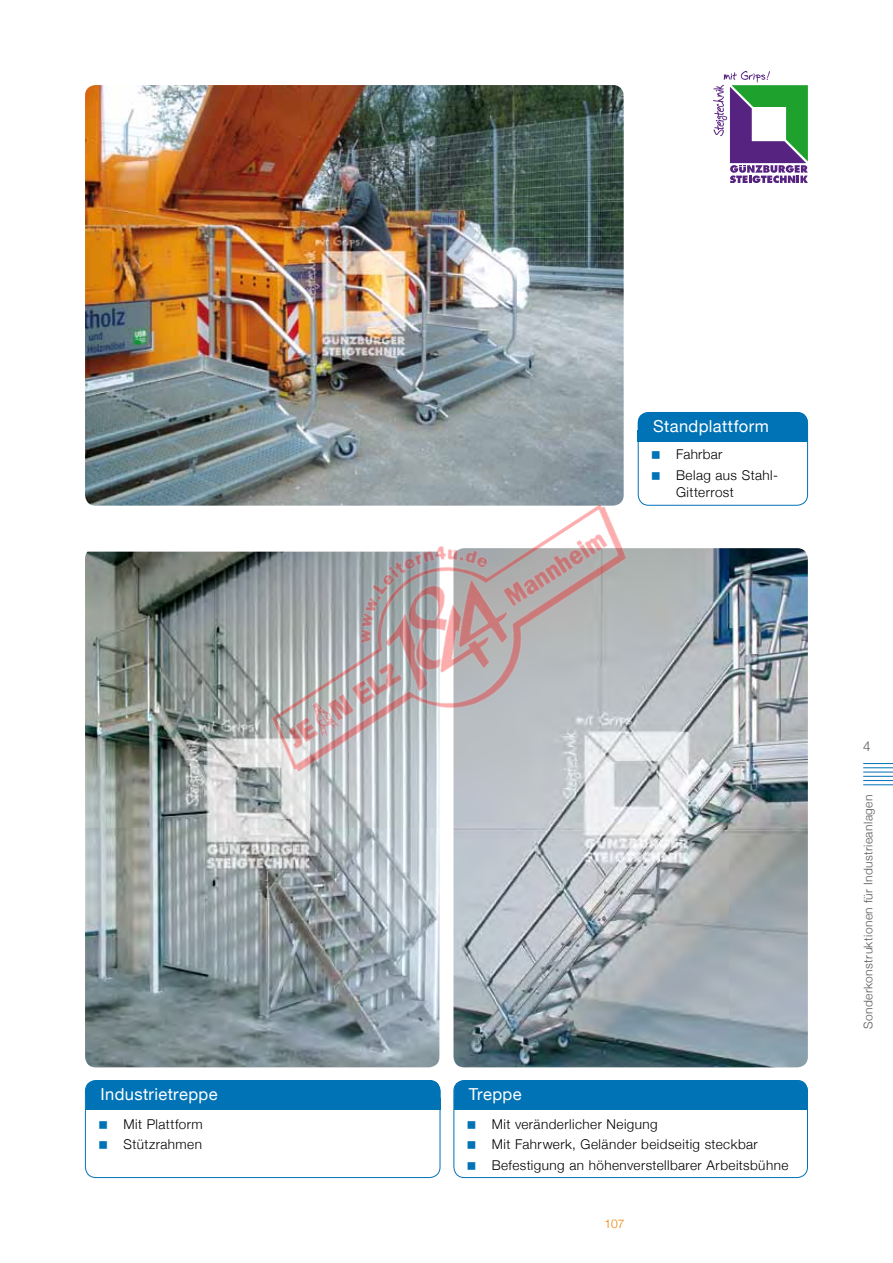
<style>
.page{position:relative;width:893px;height:1263px;background:#fff}
.page>*{position:absolute;margin:0;border:0;box-sizing:border-box;transform-origin:0 0}
.t1{font:16.5px "Helvetica Neue";letter-spacing:.025em;color:#fff}
.t2{font:300 13.5px/20.7px "Helvetica Neue";letter-spacing:.03em;color:#000}
.t3{font:300 13.5px "Helvetica Neue";color:#58585a}
.t4{font:300 12px "Helvetica Neue";letter-spacing:.035em;color:#58585a}
.t5{font:300 12px "Helvetica Neue";color:#ee7f00}
</style>
<div class="page">
<div style="left:453px;top:1080px;width:355px;height:98px;border:1px solid #0072b6;border-radius:11px"></div>
<div style="left:454px;top:1080px;width:354px;height:27px;background:#0072b6;border-radius:11px"></div>
<div style="left:454px;top:1099px;width:354px;height:11px;background:#0072b6"></div>
<div style="left:85px;top:1080px;width:355px;height:98px;border:1px solid #0072b6;border-radius:11px"></div>
<div style="left:86px;top:1080px;width:354px;height:27px;background:#0072b6;border-radius:11px"></div>
<div style="left:86px;top:1099px;width:354px;height:11px;background:#0072b6"></div>
<div style="left:638px;top:412px;width:170px;height:94px;border:1px solid #0072b6;border-radius:11px"></div>
<div style="left:638px;top:412px;width:170px;height:27px;background:#0072b6;border-radius:11px"></div>
<div style="left:638px;top:431px;width:170px;height:11px;background:#0072b6"></div>
<img style="left:453px;top:548px;width:355px;height:519px">
<img style="left:85px;top:552px;width:354px;height:515px">
<img style="left:85px;top:85px;width:539px;height:421px">
<svg style="left:713px;top:71px;width:95px;height:112px"></svg>
<hr style="left:863px;top:763px;width:30px;height:1px;background:#0072b6">
<hr style="left:863px;top:767px;width:30px;height:1px;background:#0072b6">
<hr style="left:863px;top:772px;width:30px;height:1px;background:#0072b6">
<hr style="left:863px;top:776px;width:30px;height:1px;background:#0072b6">
<hr style="left:863px;top:780px;width:30px;height:1px;background:#0072b6">
<hr style="left:863px;top:784px;width:30px;height:1px;background:#0072b6">
<img style="left:223px;top:444px;width:447px;height:375px">
<svg style="left:652px;top:451px;width:8px;height:8px"></svg>
<svg style="left:652px;top:472px;width:8px;height:8px"></svg>
<p class="t1" style="left:653px;top:416px;width:117px">Standplattform</p>
<p class="t2" style="left:663px;top:444px;width:117px;text-indent:13px">Fahrbar<br>Belag aus Stahl-</p>
<p class="t2" style="left:676px;top:481px;width:59px">Gitterrost</p>
<p class="t1" style="left:101px;top:1084px;width:118px">Industrietreppe</p>
<p class="t1" style="left:469px;top:1084px;width:54px">Treppe</p>
<p class="t2" style="left:492px;top:1113px;width:167px">Mit veränderlicher Neigung</p>
<p class="t2" style="left:492px;top:1134px;width:268px">Mit Fahrwerk, Geländer beidseitig steckbar</p>
<p class="t2" style="left:478px;top:1154px;width:311px">Befestigung an höhenverstellbarer Arbeitsbühne</p>
<p class="t2" style="left:124px;top:1113px;width:81px">Mit Plattform<br>Stützrahmen</p>
<p class="t5" style="left:604px;top:1216px;width:22px">107</p>
<p class="t3" style="left:863px;top:738px;width:9px">4</p>
<p class="t4" style="left:861px;top:1029px;width:236px;rotate:-90deg">Sonderkonstruktionen für Industrieanlagen</p>
</div>
